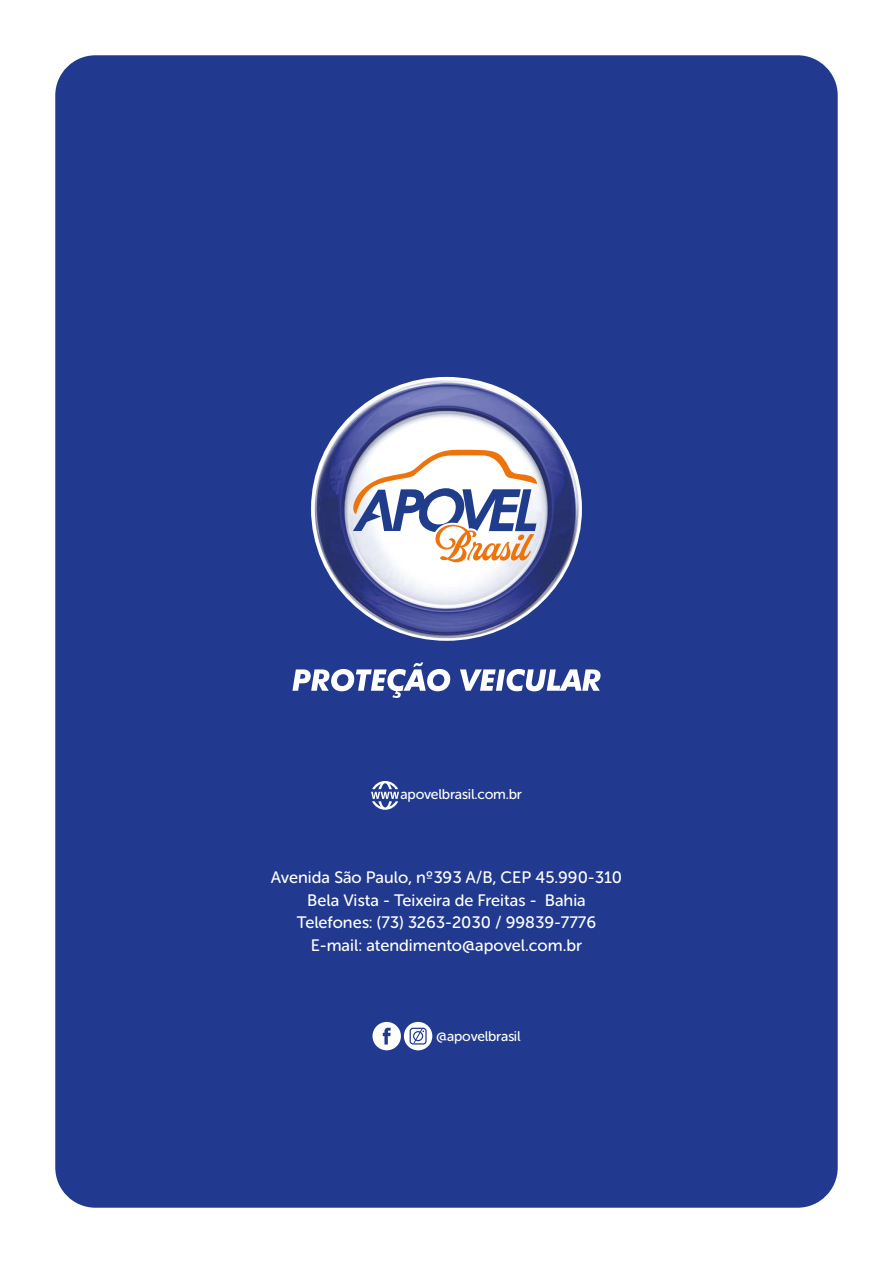
<style>
.page{position:relative;width:893px;height:1263px;background:#fff}
.page>*{position:absolute;margin:0;border:0;box-sizing:border-box;transform-origin:0 0}
.t1{font:16.5px/22.5px "Museo Sans Rounded 500";color:#fff;text-align:center}
.t2{font:14.1px "Museo Sans Rounded 500";letter-spacing:-.015em;color:#fff}
.t3{font:13.95px "Museo Sans Rounded 500";letter-spacing:-.015em;color:#fff}
</style>
<div class="page">
<div style="left:55px;top:55px;width:783px;height:1153px;background:#213a8f;border-radius:40px"></div>
<img style="left:314px;top:380px;width:265px;height:258px">
<svg style="left:350px;top:449px;width:187px;height:113px"></svg>
<svg style="left:292px;top:662px;width:158px;height:36px"></svg>
<svg style="left:460px;top:669px;width:140px;height:22px"></svg>
<svg style="left:404px;top:1022px;width:28px;height:28px"></svg>
<svg style="left:410px;top:1028px;width:17px;height:16px"></svg>
<div style="left:372px;top:1022px;width:29px;height:28px;background:#fff;border-radius:50%"></div>
<svg style="left:383px;top:1028px;width:8px;height:16px"></svg>
<svg style="left:371px;top:781px;width:28px;height:29px"></svg>
<p class="t2" style="left:400px;top:786px;width:123px">apovelbrasil.com.br</p>
<p class="t1" style="left:271px;top:866px;width:353px">Avenida São Paulo, nº393 A/B, CEP 45.990-310<br>Bela Vista - Teixeira de Freitas - Bahia Telefones: (73) 3263-2030 / 99839-7776<br>E-mail: atendimento@apovel.com.br</p>
<p class="t3" style="left:436px;top:1028px;width:86px">@apovelbrasil</p>
</div>
